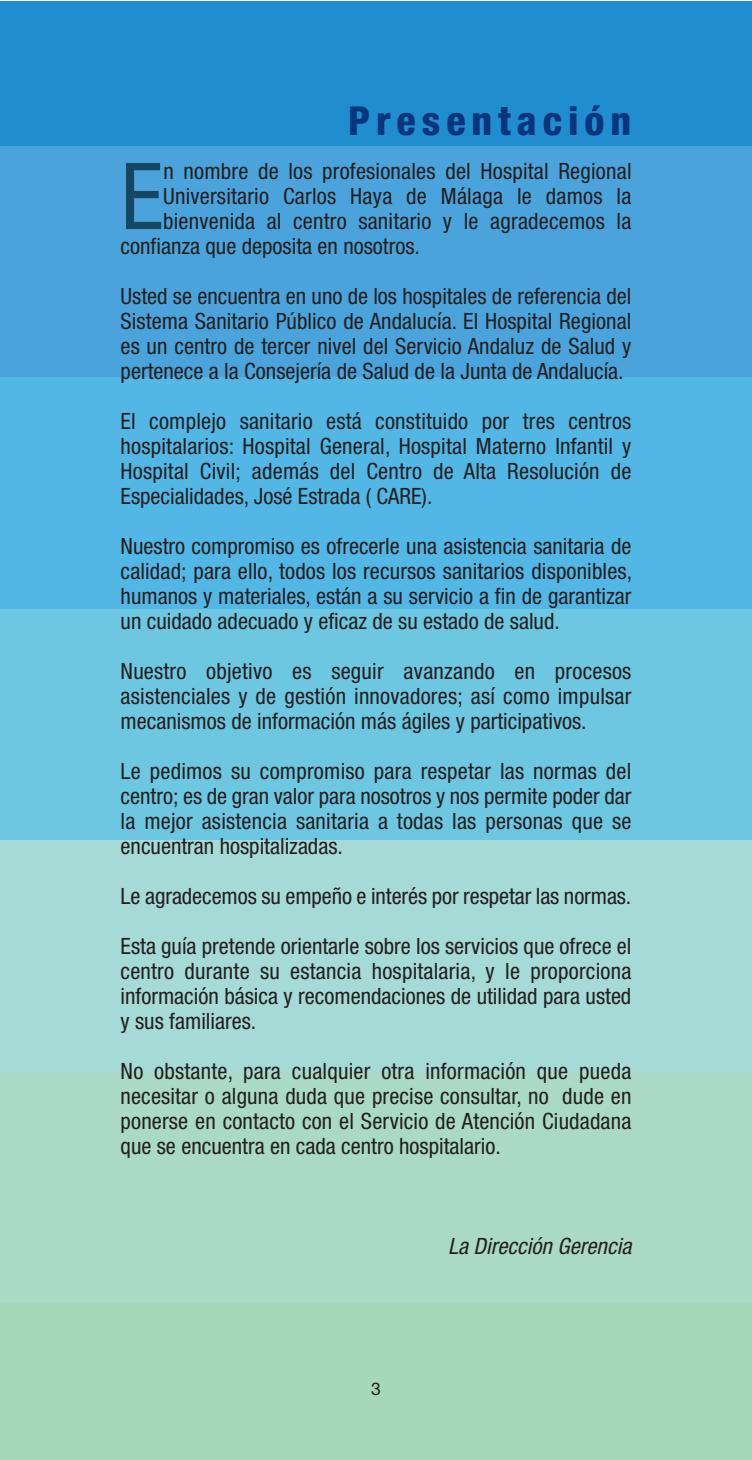
<style>
.page{position:relative;width:752px;height:1460px;background:#fff}
.page>*{position:absolute;margin:0;border:0;box-sizing:border-box;transform-origin:0 0}
.t1{font:800 condensed 40px "Helvetica Neue";letter-spacing:.15em;color:#08357c}
.t2{font:condensed 22.5px/25px "Helvetica Neue";color:#231f20;text-align:justify}
.t3{font:italic condensed 22.5px "Helvetica Neue";color:#231f20}
.t4{font:17.5px "Helvetica Neue";color:#231f20}
</style>
<div class="page">
<div style="left:21px;top:1303px;width:730px;height:157px;background:#a7d7b9"></div>
<div style="left:21px;top:1071px;width:730px;height:232px;background:#aadac7"></div>
<div style="left:21px;top:840px;width:730px;height:231px;background:#a6dad6"></div>
<div style="left:21px;top:608px;width:730px;height:232px;background:#6ec7e1"></div>
<div style="left:21px;top:377px;width:730px;height:231px;background:#52b7e4"></div>
<div style="left:21px;top:146px;width:730px;height:231px;background:#4aa4db"></div>
<div style="left:21px;top:1px;width:730px;height:145px;background:#208ece"></div>
<div style="left:0;top:1303px;width:21px;height:157px;background:#a7d7b9"></div>
<div style="left:0;top:1071px;width:21px;height:232px;background:#aadac7"></div>
<div style="left:0;top:840px;width:21px;height:231px;background:#a6dad6"></div>
<div style="left:0;top:608px;width:21px;height:232px;background:#6ec7e1"></div>
<div style="left:0;top:377px;width:21px;height:231px;background:#52b7e4"></div>
<div style="left:0;top:146px;width:21px;height:231px;background:#4aa4db"></div>
<div style="left:0;top:1px;width:21px;height:145px;background:#208ece"></div>
<img style="left:126px;top:163px;width:35px;height:66px">
<h1 class="t1" style="left:348px;top:106px;width:285px">Presentación</h1>
<p class="t2" style="left:163px;top:160px;width:469px">n nombre de los profesionales del Hospital Regional</p>
<p class="t2" style="left:163px;top:185px;width:469px">Universitario Carlos Haya de Málaga le damos la</p>
<p class="t2" style="left:163px;top:210px;width:469px">bienvenida al centro sanitario y le agradecemos la</p>
<p class="t2" style="left:120px;top:235px;width:301px">confianza que deposita en nosotros.</p>
<p class="t2" style="left:120px;top:285px;width:512px">Usted se encuentra en uno de los hospitales de referencia del Sistema Sanitario Público de Andalucía. El Hospital Regional es un centro de tercer nivel del Servicio Andaluz de Salud y pertenece a la Consejería de Salud de la Junta de Andalucía.</p>
<p class="t2" style="left:120px;top:410px;width:512px">El complejo sanitario está constituido por tres centros hospitalarios: Hospital General, Hospital Materno Infantil y Hospital Civil; además del Centro de Alta Resolución de Especialidades, José Estrada ( CARE).</p>
<p class="t2" style="left:120px;top:535px;width:513px">Nuestro compromiso es ofrecerle una asistencia sanitaria de calidad; para ello, todos los recursos sanitarios disponibles, humanos y materiales, están a su servicio a fin de garantizar un cuidado adecuado y eficaz de su estado de salud.</p>
<p class="t2" style="left:120px;top:660px;width:512px">Nuestro objetivo es seguir avanzando en procesos asistenciales y de gestión innovadores; así como impulsar mecanismos de información más ágiles y participativos.</p>
<p class="t2" style="left:120px;top:760px;width:512px">Le pedimos su compromiso para respetar las normas del centro; es de gran valor para nosotros y nos permite poder dar la mejor asistencia sanitaria a todas las personas que se encuentran hospitalizadas.</p>
<p class="t2" style="left:120px;top:885px;width:512px">Le agradecemos su empeño e interés por respetar las normas.</p>
<p class="t2" style="left:120px;top:935px;width:512px">Esta guía pretende orientarle sobre los servicios que ofrece el centro durante su estancia hospitalaria, y le proporciona información básica y recomendaciones de utilidad para usted y sus familiares.</p>
<p class="t2" style="left:120px;top:1060px;width:512px">No obstante, para cualquier otra información que pueda necesitar o alguna duda que precise consultar, no dude en ponerse en contacto con el Servicio de Atención Ciudadana que se encuentra en cada centro hospitalario.</p>
<p class="t4" style="left:371px;top:1382px;width:11px">3</p>
<p class="t3" style="left:448px;top:1238px;width:189px">La Dirección Gerencia</p>
</div>
